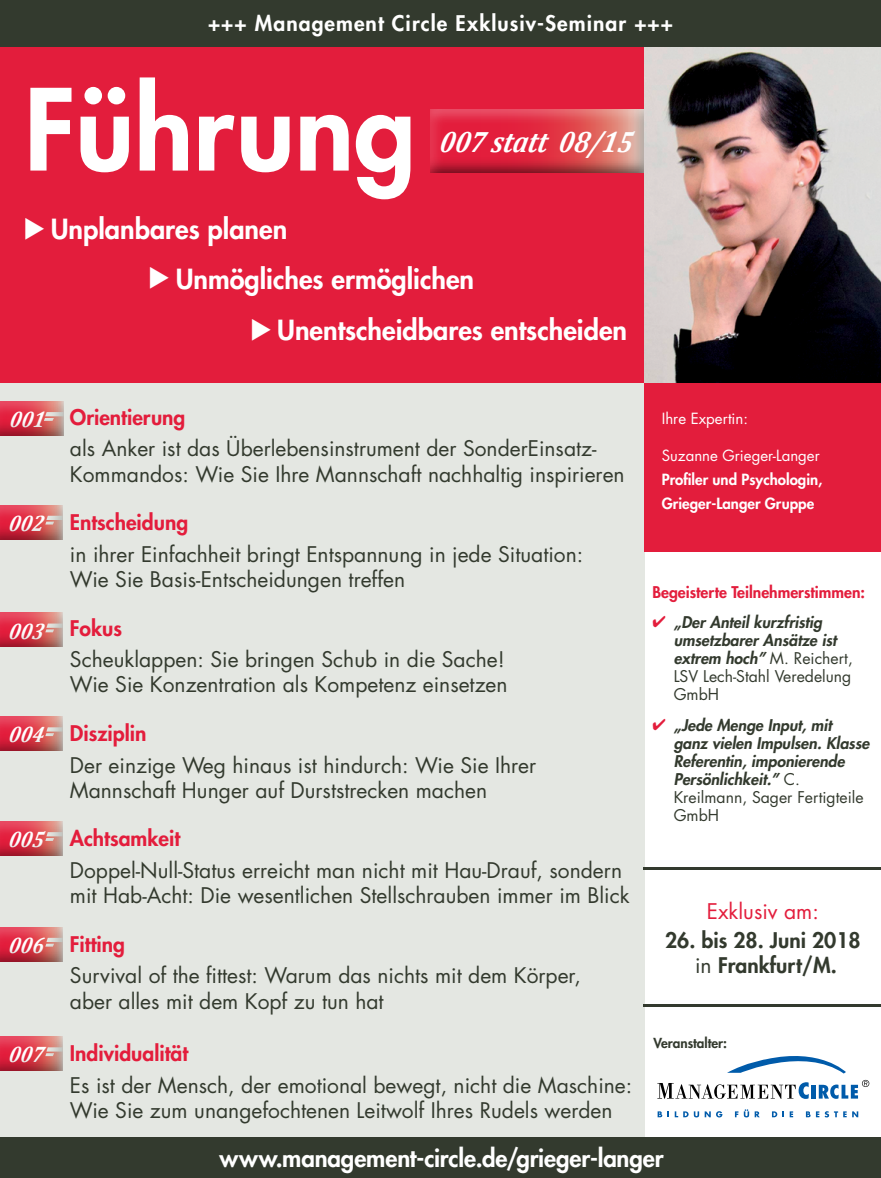
<style>
.page{position:relative;width:881px;height:1178px;background:#fff}
.page>*{position:absolute;margin:0;border:0;box-sizing:border-box;transform-origin:0 0}
.AbsatzTitelseiteTite{font:800 109.8px "Futura Std";color:#fff}
.t1{font:italic 700 29.55px "Cambria";color:#fff;scale:.9 1}
.AbsatzTitelseiteTite-2{font:800 27px "Futura Std";color:#fff}
.AbsatzAnmeldungBalke{font:800 24px "Futura Std";letter-spacing:-.005em;color:#fff}
.t2{font:italic 700 22.5px "Cambria";color:#fff;scale:.9 1}
.AbsatzTitelseiteThem{font:21px/25.2px "Futura Std";color:#333a2e}
.AbsatzTitelseiteThem-2{font:800 21px "Futura Std";color:#e31d3c}
.AbsatzTitelseiteBalk{font:800 21px "Futura Std";letter-spacing:.05em;color:#fff}
.AbsatzTitelseiteTerm{font:800 21px/25.2px "Futura Std";color:#333a2e;text-align:center}
.AbsatzTitelseiteTerm-2{font:21px "Futura Std";color:#e31d3c}
.AbsatzTitelseiteBlic{font:italic 800 15.75px/18px "Futura Std";color:#333a2e}
.AbsatzTitelseiteBlic-2{font:800 15.75px "Futura Std";color:#e31d3c}
.AbsatzTitelseiteRefe{font:800 15px/24px "Futura Std";color:#fff}
.AbsatzTitelseiteRefe-2{font:15px "Futura Std";color:#fff}
.AbsatzMetaBasisSchri{font:800 13.5px "Futura Std";color:#333a2e}
.s1{color:#e31d3c}
.s2{font-weight:400;font-style:normal}
.s3{font-weight:400}
</style>
<div class="page">
<div style="left:0;top:39px;width:655px;height:344px;background:#e31d3c"></div>
<div style="left:416px;top:98px;width:245px;height:77px;background:#000;opacity:.75"></div>
<img style="left:644px;top:47px;width:236px;height:336px">
<div style="left:0;top:383px;width:644px;height:790px;background:#e4e7e2"></div>
<div style="left:0;top:1137px;width:880px;height:41px;background:#333a2e"></div>
<hr style="left:811px;top:1085px;width:4px;height:13px;background:#005baa">
<svg style="left:818px;top:1080px;width:51px;height:19px"></svg>
<svg style="left:657px;top:1082px;width:151px;height:17px"></svg>
<svg style="left:727px;top:1056px;width:118px;height:17px"></svg>
<svg style="left:657px;top:1111px;width:41px;height:6px"></svg>
<svg style="left:704px;top:1111px;width:18px;height:6px"></svg>
<svg style="left:734px;top:1109px;width:14px;height:8px"></svg>
<svg style="left:754px;top:1111px;width:5px;height:6px"></svg>
<svg style="left:771px;top:1111px;width:12px;height:6px"></svg>
<svg style="left:789px;top:1111px;width:3px;height:6px"></svg>
<svg style="left:805px;top:1111px;width:52px;height:6px"></svg>
<div style="left:644px;top:383px;width:236px;height:168px;background:#e31d3c"></div>
<hr style="left:643px;top:868px;width:237px;height:2px;background:#333a2e">
<hr style="left:643px;top:1004px;width:237px;height:2px;background:#333a2e">
<div style="left:0;top:392px;width:82px;height:46px;background:#000;opacity:.8"></div>
<div style="left:0;top:496px;width:81px;height:46px;background:#000;opacity:.8"></div>
<div style="left:0;top:603px;width:81px;height:46px;background:#000;opacity:.8"></div>
<div style="left:0;top:707px;width:81px;height:46px;background:#000;opacity:.8"></div>
<div style="left:0;top:812px;width:81px;height:46px;background:#000;opacity:.8"></div>
<div style="left:0;top:918px;width:81px;height:46px;background:#000;opacity:.8"></div>
<div style="left:0;top:1027px;width:81px;height:46px;background:#000;opacity:.8"></div>
<div style="left:0;top:0;width:880px;height:47px;background:#333a2e"></div>
<p class="AbsatzTitelseiteBalk" style="left:208px;top:10px;width:466px">+++ Management Circle Exklusiv-Seminar +++</p>
<p class="AbsatzTitelseiteTite" style="left:24px;top:61px;width:393px">Führung</p>
<h2 class="t1" style="left:438px;top:121px;width:224px">007 statt 08/15</h2>
<p class="AbsatzTitelseiteTite-2" style="left:51px;top:212px;width:238px">Unplanbares planen</p>
<p class="AbsatzTitelseiteTite-2" style="left:176px;top:262px;width:300px">Unmögliches ermöglichen</p>
<p class="AbsatzTitelseiteTite-2" style="left:277px;top:313px;width:351px">Unentscheidbares entscheiden</p>
<p class="t2" style="left:9px;top:403px;width:46px">001</p>
<p class="t2" style="left:8px;top:507px;width:46px">002</p>
<p class="t2" style="left:8px;top:615px;width:46px">003</p>
<p class="t2" style="left:8px;top:719px;width:46px">004</p>
<p class="t2" style="left:8px;top:823px;width:46px">005</p>
<p class="t2" style="left:8px;top:929px;width:46px">006</p>
<p class="t2" style="left:8px;top:1039px;width:46px">007</p>
<p class="AbsatzTitelseiteThem-2" style="left:70px;top:404px;width:117px">Orientierung</p>
<p class="AbsatzTitelseiteThem" style="left:70px;top:436px;width:556px">als Anker ist das Überlebensinstrument der SonderEinsatz-<br>Kommandos: Wie Sie Ihre Mannschaft nachhaltig inspirieren</p>
<p class="AbsatzTitelseiteThem-2" style="left:70px;top:509px;width:120px">Entscheidung</p>
<p class="AbsatzTitelseiteThem" style="left:70px;top:542px;width:514px">in ihrer Einfachheit bringt Entspannung in jede Situation:<br>Wie Sie Basis-Entscheidungen treffen</p>
<p class="AbsatzTitelseiteThem-2" style="left:70px;top:614px;width:54px">Fokus</p>
<p class="AbsatzTitelseiteThem" style="left:70px;top:647px;width:439px">Scheuklappen: Sie bringen Schub in die Sache!<br>Wie Sie Konzentration als Kompetenz einsetzen</p>
<p class="AbsatzTitelseiteThem-2" style="left:70px;top:720px;width:78px">Disziplin</p>
<p class="AbsatzTitelseiteThem" style="left:70px;top:752px;width:467px">Der einzige Weg hinaus ist hindurch: Wie Sie Ihrer<br>Mannschaft Hunger auf Durststrecken machen</p>
<p class="AbsatzTitelseiteThem-2" style="left:70px;top:825px;width:112px">Achtsamkeit</p>
<p class="AbsatzTitelseiteThem" style="left:70px;top:858px;width:561px">Doppel-Null-Status erreicht man nicht mit Hau-Drauf, sondern mit Hab-Acht: Die wesentlichen Stellschrauben immer im Blick</p>
<p class="AbsatzTitelseiteThem-2" style="left:70px;top:931px;width:56px">Fitting</p>
<p class="AbsatzTitelseiteThem" style="left:70px;top:963px;width:512px">Survival of the fittest: Warum das nichts mit dem Körper, aber alles mit dem Kopf zu tun hat</p>
<p class="AbsatzTitelseiteThem-2" style="left:70px;top:1040px;width:120px">Individualität</p>
<p class="AbsatzTitelseiteThem" style="left:70px;top:1073px;width:563px">Es ist der Mensch, der emotional bewegt, nicht die Maschine:<br>Wie Sie zum unangefochtenen Leitwolf Ihres Rudels werden</p>
<p class="AbsatzTitelseiteRefe-2" style="left:661px;top:409px;width:88px">Ihre Expertin:</p>
<p class="AbsatzTitelseiteRefe-2" style="left:661px;top:446px;width:159px">Suzanne Grieger-Langer</p>
<p class="AbsatzTitelseiteRefe" style="left:661px;top:467px;width:162px">Profiler und Psychologin,<br>Grieger-Langer Gruppe</p>
<p class="AbsatzTitelseiteBlic-2" style="left:652px;top:582px;width:214px">Begeisterte Teilnehmerstimmen:</p>
<p class="AbsatzTitelseiteBlic" style="left:673px;top:614px;width:181px;text-indent:-21px"><span class="s1">✔</span> „Der Anteil kurzfristig umsetzbarer Ansätze ist extrem hoch” <span class="s2">M. Reichert,<br>LSV Lech-Stahl Veredelung<br>GmbH</span></p>
<p class="AbsatzTitelseiteBlic" style="left:673px;top:717px;width:197px;text-indent:-21px"><span class="s1">✔</span> „Jede Menge Input, mit ganz vielen Impulsen. Klasse<br>Referentin, imponierende<br>Persönlichkeit.” <span class="s2">C.<br>Kreilmann, Sager Fertigteile<br>GmbH</span></p>
<p class="AbsatzTitelseiteTerm-2" style="left:706px;top:897px;width:113px">Exklusiv am:</p>
<p class="AbsatzTitelseiteTerm" style="left:665px;top:928px;width:197px">26. bis 28. Juni 2018 <span class="s3">in</span> Frankfurt/M.</p>
<p class="AbsatzMetaBasisSchri" style="left:653px;top:1034px;width:75px">Veranstalter:</p>
<p class="AbsatzAnmeldungBalke" style="left:219px;top:1142px;width:445px">www.management-circle.de/grieger-langer</p>
</div>
